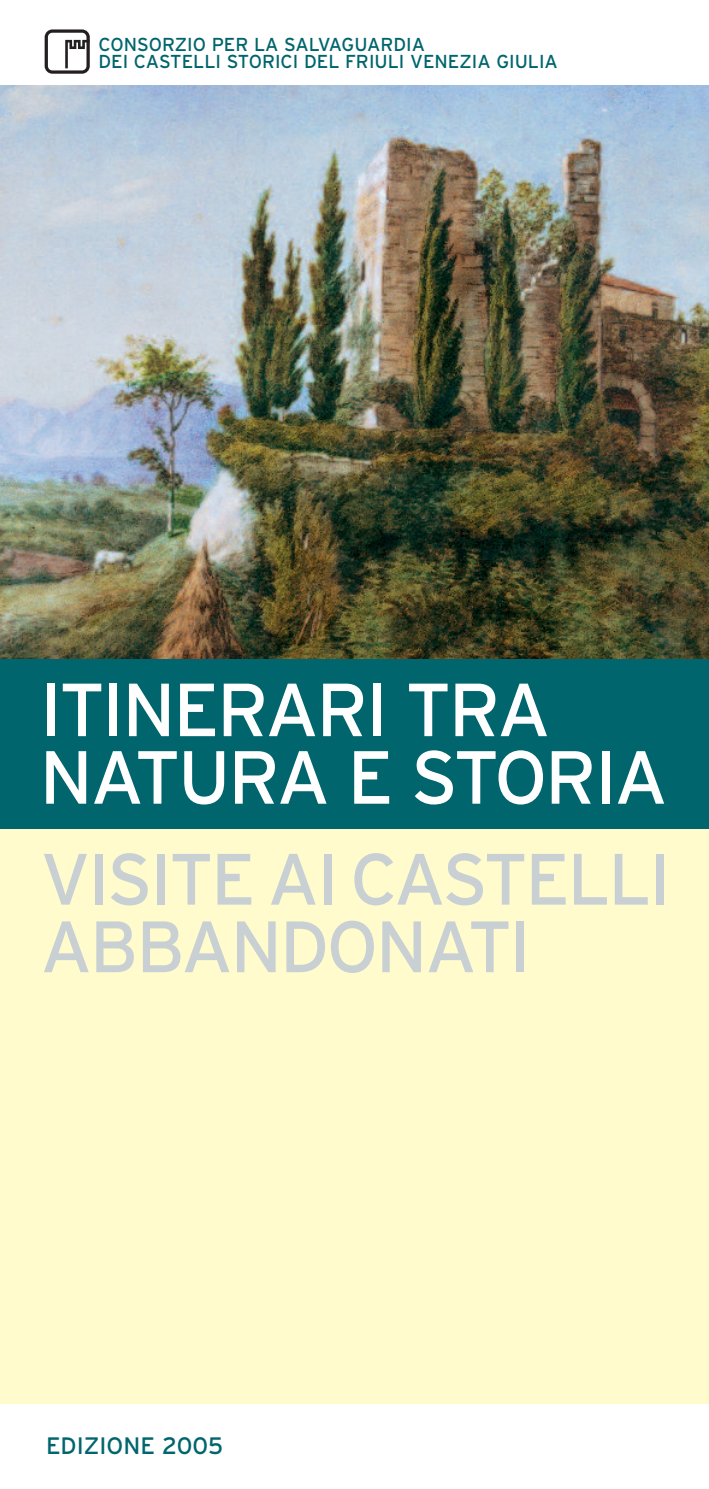
<style>
.page{position:relative;width:709px;height:1489px;background:#fff}
.page>*{position:absolute;margin:0;border:0;box-sizing:border-box;transform-origin:0 0}
.t1{font:75px/67.5px "Interstate";letter-spacing:-.035em;color:#fff}
.t2{font:72.5px/67.5px "Interstate";letter-spacing:-.035em;color:#c9d0d4}
.t3{font:23.75px "Interstate";color:#01656d}
.t4{font:18.75px/17.5px "Interstate";color:#01656d}
</style>
<div class="page">
<img style="left:0;top:85px;width:709px;height:574px">
<svg style="left:45px;top:29px;width:45px;height:45px"></svg>
<div style="left:0;top:659px;width:709px;height:170px;background:#01656d"></div>
<div style="left:0;top:829px;width:709px;height:574px;background:#fffbcc"></div>
<p class="t4" style="left:99px;top:36px;width:461px">CONSORZIO PER LA SALVAGUARDIA<br>DEI CASTELLI STORICI DEL FRIULI VENEZIA GIULIA</p>
<h1 class="t1" style="left:39px;top:676px;width:629px">ITINERARI TRA<br>NATURA E STORIA</h1>
<h2 class="t2" style="left:40px;top:845px;width:631px">VISITE AI CASTELLI<br>ABBANDONATI</h2>
<p class="t3" style="left:46px;top:1431px;width:179px">EDIZIONE 2005</p>
</div>
